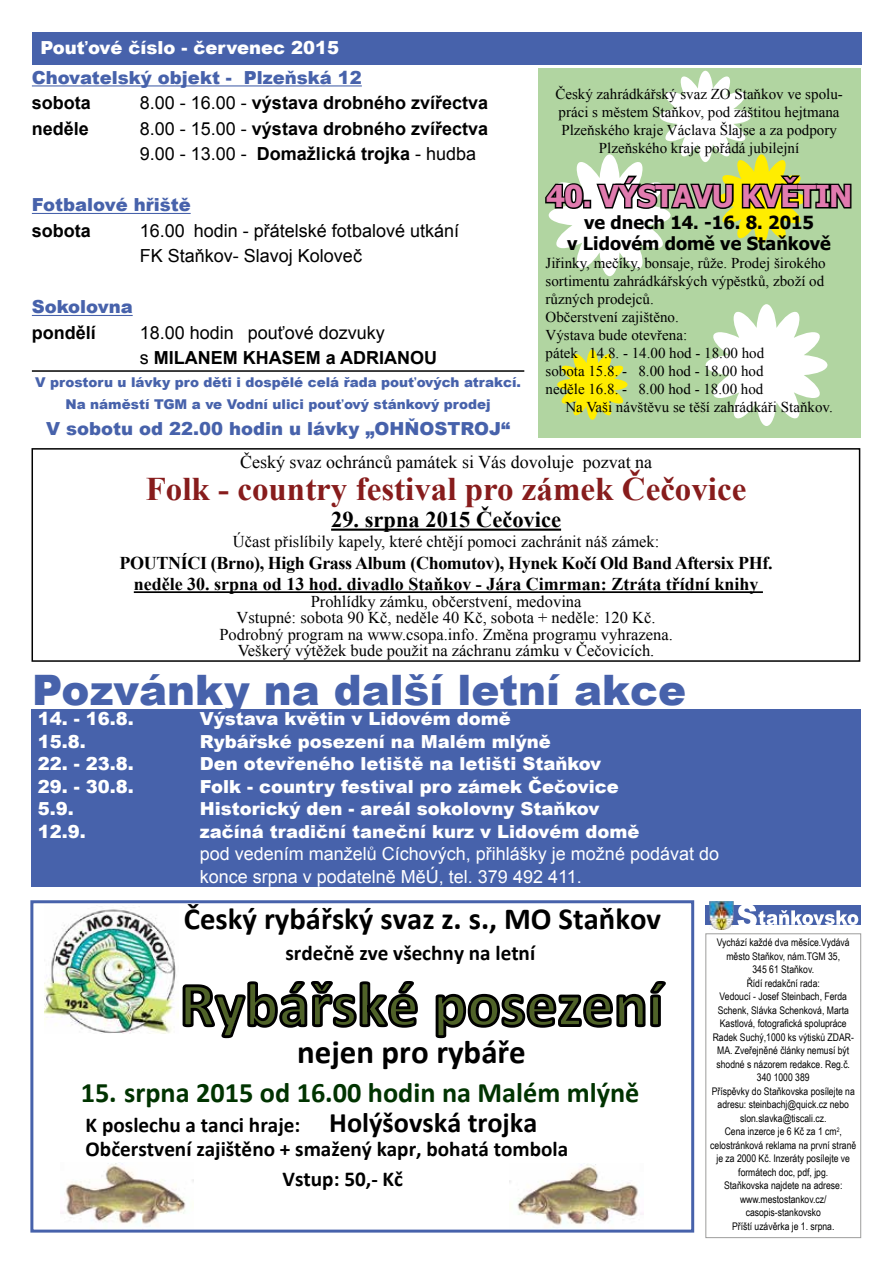
<style>
.page{position:relative;width:893px;height:1263px;background:#fff}
.page>*{position:absolute;margin:0;border:0;box-sizing:border-box;transform-origin:0 0}
.t1{font:900 42px "Arial";color:#4762ab}
.t2{font:700 33px "Times New Roman";color:#871c1c}
.t3{font:700 33px "Calibri";color:#000}
.t4{font:700 30.75px "Calibri";color:#000}
.t5{font:700 30px "Tahoma";letter-spacing:-.03em;color:#e17baf}
.t6{font:700 28.2px "Calibri";color:#030}
.t7{font:700 22.5px "Times New Roman";color:#000}
.t8{font:700 21.15px/24px "Calibri";color:#000}
.t9{font:900 18px "Arial";color:#fff}
.t10{font:700 18px/21.6px "Times New Roman";letter-spacing:-.01em;color:#000;text-align:center}
.t11{font:700 18px/25.5px "Arial";color:#000}
.t12{font:18px/25.5px "Arial";color:#000}
.t13{font:18px/22.5px "Arial";color:#fff}
.t14{font:900 18px "Arial";color:#4762ab}
.t15{font:18px "Times New Roman";color:#000}
.t16{font:700 18px/21.6px "Tahoma";color:#000;text-align:center}
.t17{font:16.5px/16.5px "Times New Roman";color:#000;text-align:center}
.t18{font:15px/18px "Times New Roman";color:#000;text-align:center}
.t19{font:900 13.5px/22.5px "Arial";color:#4762ab;text-align:center}
.t20{font:10.5px/13.5px "Arial Narrow";color:#000;text-align:center}
.s1{font-weight:400}
.s2{font-weight:700}
.s3{font-style:inherit}
.s4{font-size:28.2px}
</style>
<div class="page">
<div style="left:538px;top:69px;width:322px;height:369px;background:#b1d5a1"></div>
<div style="left:32px;top:710px;width:829px;height:177px;background:#4762ab"></div>
<div style="left:705px;top:905px;width:156px;height:20px;background:#4762ab"></div>
<svg style="left:737px;top:905px;width:121px;height:20px"></svg>
<img style="left:710px;top:902px;width:24px;height:28px">
<div style="left:705px;top:933px;width:156px;height:305px;border:1px solid #9d9d9c"></div>
<div style="left:32px;top:32px;width:829px;height:33px;background:#4762ab"></div>
<hr style="left:32px;top:85px;width:330px;height:1px;background:#4762ab">
<hr style="left:32px;top:213px;width:159px;height:1px;background:#4762ab">
<hr style="left:32px;top:315px;width:101px;height:1px;background:#4762ab">
<img style="left:44px;top:906px;width:134px;height:127px">
<svg style="left:182px;top:981px;width:484px;height:58px"></svg>
<img style="left:510px;top:1163px;width:133px;height:63px">
<img style="left:60px;top:1162px;width:134px;height:62px">
<div style="left:30px;top:900px;width:664px;height:332px;border:3px solid #4762ab"></div>
<hr style="left:32px;top:370px;width:492px;height:2px;background:#000">
<hr style="left:331px;top:529px;width:230px;height:2px;background:#000">
<hr style="left:134px;top:591px;width:629px;height:2px;background:#000">
<div style="left:32px;top:448px;width:828px;height:214px;border:2px solid #000"></div>
<svg style="left:706px;top:304px;width:121px;height:122px"></svg>
<svg style="left:557px;top:349px;width:71px;height:71px"></svg>
<svg style="left:545px;top:71px;width:307px;height:205px"></svg>
<h3 class="t9" style="left:40px;top:35px;width:300px">Pouťové číslo - červenec 2015</h3>
<h3 class="t14" style="left:32px;top:64px;width:331px">Chovatelský objekt - Plzeňská 12</h3>
<h3 class="t11" style="left:32px;top:91px;width:61px">sobota</h3>
<h3 class="t11" style="left:140px;top:91px;width:350px"><span class="s1">8.00 - 16.00 -</span> výstava drobného zvířectva</h3>
<h3 class="t11" style="left:32px;top:116px;width:59px">neděle</h3>
<h3 class="t11" style="left:140px;top:116px;width:350px"><span class="s1">8.00 - 15.00 -</span> výstava drobného zvířectva<br><span class="s1">9.00 - 13.00 -</span> Domažlická trojka <span class="s1">- hudba</span></h3>
<h3 class="t14" style="left:32px;top:192px;width:160px">Fotbalové hřiště</h3>
<h3 class="t11" style="left:32px;top:218px;width:61px">sobota</h3>
<h3 class="t12" style="left:140px;top:218px;width:321px">16.00 hodin - přátelské fotbalové utkání<br>FK Staňkov- Slavoj Koloveč</h3>
<h3 class="t14" style="left:32px;top:294px;width:102px">Sokolovna</h3>
<h3 class="t11" style="left:32px;top:320px;width:66px">pondělí</h3>
<h3 class="t12" style="left:140px;top:320px;width:299px">18.00 hodin pouťové dozvuky<br>s <span class="s2">MILANEM KHASEM a ADRIANOU</span></h3>
<p class="t19" style="left:35px;top:370px;width:487px">V prostoru u lávky pro děti i dospělé celá řada pouťových atrakcí.<br>Na náměstí TGM a ve Vodní ulici pouťový stánkový prodej</p>
<h3 class="t14" style="left:46px;top:415px;width:466px">V sobotu od 22.00 hodin u lávky „OHŇOSTROJ“</h3>
<h3 class="t18" style="left:555px;top:85px;width:289px">Český zahrádkářský svaz ZO Staňkov ve spolu&shy;práci s městem Staňkov, pod záštitou hejtmana Plzeňského kraje Václava Šlajse a za podpory Plzeňského kraje pořádá jubilejní</h3>
<h3 class="t5" style="left:546px;top:175px;width:308px">40. VÝSTAVU KVĚTIN</h3>
<h3 class="t16" style="left:567px;top:210px;width:265px">ve dnech 14. -16. 8. 2015<br>v Lidovém domě ve Staňkově</h3>
<p class="t18" style="left:546px;top:254px;width:282px;text-align:left">Jiřinky, mečíky, bonsaje, růže. Prodej širokého sortimentu zahrádkářských výpěstků, zboží od různých prodejců.<br>Občerstvení zajištěno.<br>Výstava bude otevřena:<br>pátek 14.8. - 14.00 hod - 18.00 hod<br>sobota 15.8. - 8.00 hod - 18.00 hod<br>neděle 16.8. - 8.00 hod - 18.00 hod</p>
<h3 class="t18" style="left:565px;top:398px;width:269px">Na Vaši návštěvu se těší zahrádkáři Staňkov.</h3>
<h3 class="t15" style="left:240px;top:450px;width:414px">Český svaz ochránců památek si Vás dovoluje pozvat na</h3>
<h2 class="t2" style="left:146px;top:466px;width:602px">Folk - country festival pro zámek Čečovice</h2>
<h3 class="t7" style="left:331px;top:504px;width:231px">29. srpna 2015 Čečovice</h3>
<h3 class="t17" style="left:233px;top:533px;width:428px">Účast přislíbily kapely, které chtějí pomoci zachránit náš zámek:</h3>
<h3 class="t10" style="left:120px;top:551px;width:654px">POUTNÍCI (Brno), High Grass Album (Chomutov), Hynek Kočí Old Band Aftersix PHf. neděle 30. srpna od 13 hod. divadlo Staňkov - Jára Cimrman: Ztráta třídní knihy</h3>
<h3 class="t17" style="left:219px;top:593px;width:455px">Prohlídky zámku, občerstvení, medovina<br>Vstupné: sobota 90 Kč, neděle 40 Kč, sobota + neděle: 120 Kč.<br>Podrobný program na www.csopa.info. Změna programu vyhrazena.<br>Veškerý výtěžek bude použit na záchranu zámku v Čečovicích.</h3>
<h1 class="t1" style="left:32px;top:659px;width:655px">Pozvánky na další letní akce</h1>
<h3 class="t9" style="left:38px;top:706px;width:97px">14. - 16.8.</h3>
<h3 class="t9" style="left:200px;top:706px;width:313px">Výstava květin v Lidovém domě</h3>
<h3 class="t9" style="left:38px;top:728px;width:50px">15.8.</h3>
<h3 class="t9" style="left:200px;top:728px;width:352px">Rybářské posezení na Malém mlýně</h3>
<h3 class="t9" style="left:38px;top:751px;width:97px">22. - 23.8.</h3>
<h3 class="t9" style="left:200px;top:751px;width:403px">Den otevřeného letiště na letišti Staňkov</h3>
<h3 class="t9" style="left:38px;top:773px;width:97px">29. - 30.8.</h3>
<h3 class="t9" style="left:200px;top:773px;width:420px">Folk - country festival pro zámek Čečovice</h3>
<h3 class="t9" style="left:38px;top:796px;width:37px">5.9.</h3>
<h3 class="t9" style="left:200px;top:796px;width:401px">Historický den - areál sokolovny Staňkov</h3>
<h3 class="t9" style="left:38px;top:818px;width:50px">12.9.</h3>
<h3 class="t9" style="left:200px;top:818px;width:441px">začíná tradiční taneční kurz v Lidovém domě</h3>
<h3 class="t13" style="left:200px;top:843px;width:521px">pod vedením manželů Cíchových, přihlášky je možné podávat do konce srpna v podatelně MěÚ, tel. 379 492 411.</h3>
<h3 class="t4" style="left:184px;top:899px;width:479px">Český rybářský svaz z. s., <span class="s3">MO Staňkov</span></h3>
<h3 class="t8" style="left:286px;top:940px;width:251px">srdečně zve všechny na letní</h3>
<h2 class="t3" style="left:297px;top:1031px;width:230px">nejen pro rybáře</h2>
<h3 class="t6" style="left:81px;top:1074px;width:560px">15. srpna 2015 od 16<span class="s3">.</span>00 hodin na Malém <span class="s3">m</span>lýně</h3>
<h3 class="t8" style="left:86px;top:1113px;width:484px">K poslechu a tanci hraje: <span class="s4">Holýšovská trojka<br></span>Občerstvení zajištěno + smažený kapr, bohatá tombola</h3>
<h3 class="t8" style="left:282px;top:1167px;width:122px">Vstup: 50,- Kč</h3>
<p class="t20" style="left:710px;top:935px;width:147px">Vychází každé dva měsíce.Vydává město Staňkov, nám.TGM 35,<br>345 61 Staňkov.<br>Řídí redakční rada:<br>Vedoucí - Josef Steinbach, Ferda<br>Schenk, Slávka Schenková, Marta<br>Kastlová, fotografická spolupráce<br>Radek Suchý,1000 ks výtisků ZDAR-<br>MA. Zveřejněné články nemusí být shodné s názorem redakce. Reg.č.<br>340 1000 389<br>Příspěvky do Staňkovska posílejte na adresu: steinbachj@quick.cz nebo slon.slavka@tiscali.cz.<br>Cena inzerce je 6 Kč za 1 cm<sup>2</sup>, celostránková reklama na první straně je za 2000 Kč. Inzeráty posílejte ve formátech doc, pdf, jpg.<br>Staňkovska najdete na adrese: www.mestostankov.cz/ casopis-stankovsko<br>Příští uzávěrka je 1. srpna.</p>
</div>
